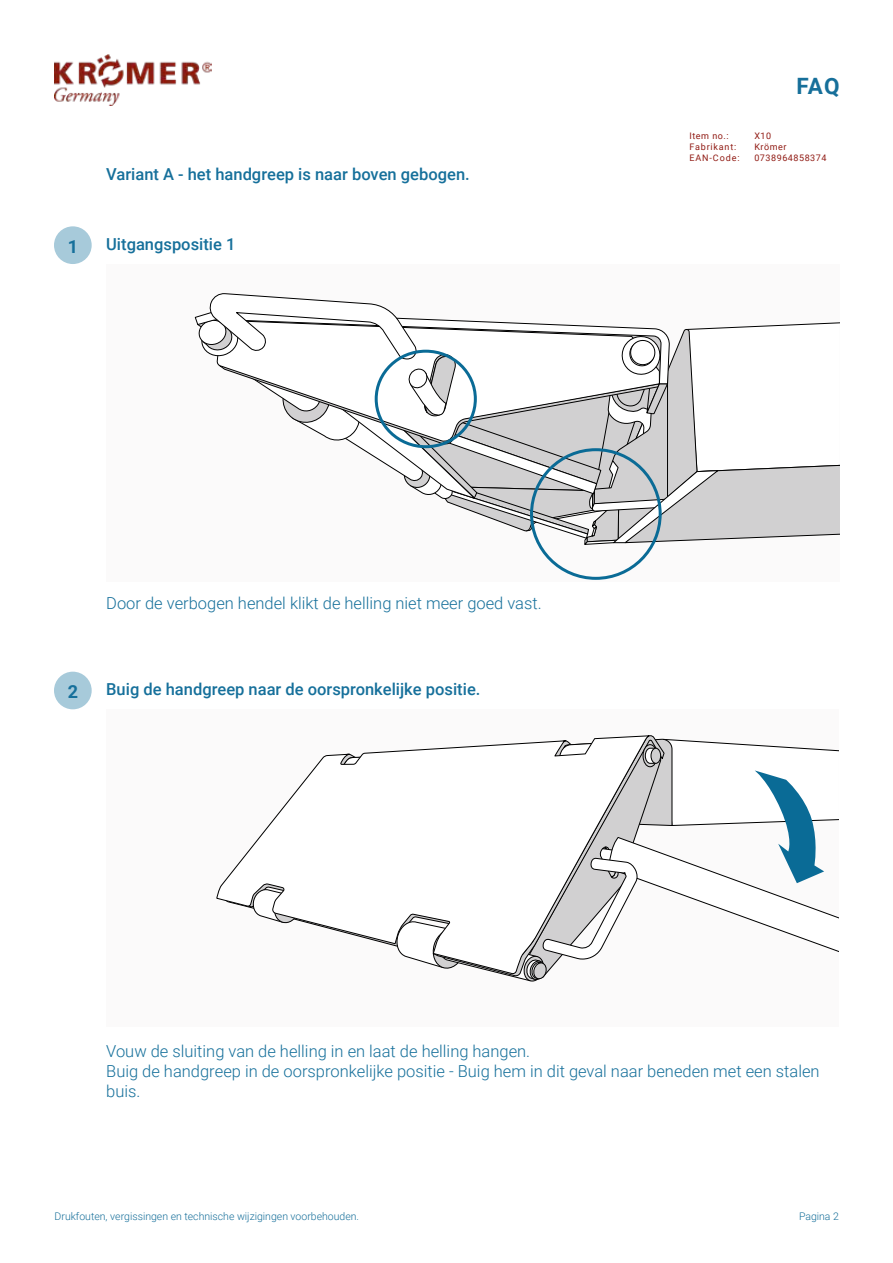
<style>
.page{position:relative;width:893px;height:1263px;background:#fff}
.page>*{position:absolute;margin:0;border:0;box-sizing:border-box;transform-origin:0 0}
.t1{font:700 22.5px "Roboto";color:#166f9a}
.t2{font:700 18px "Roboto";color:#16709b}
.t3{font:300 16.5px/19.8px "Roboto";color:#16709b}
.t4{font:500 16.5px "Roboto";color:#16709b}
.t5{font:300 10.5px "Roboto";color:#166f9a}
.t6{font:9px/10.8px "Roboto";letter-spacing:.09em;color:#911c15}
.t7{font:9px/10.8px "Roboto";letter-spacing:.06em;color:#911c15}
</style>
<div class="page">
<img style="left:55px;top:54px;width:156px;height:52px">
<div style="left:54px;top:226px;width:38px;height:38px;background:#a7cada;border-radius:50%"></div>
<div style="left:54px;top:672px;width:38px;height:37px;background:#a7cada;border-radius:50%"></div>
<div style="left:106px;top:264px;width:734px;height:317px;background:#fbfafa"></div>
<svg style="left:194px;top:293px;width:646px;height:253px"></svg>
<div style="left:106px;top:709px;width:733px;height:317px;background:#fbfafa"></div>
<svg style="left:224px;top:738px;width:615px;height:244px"></svg>
<div style="left:530px;top:448px;width:132px;height:132px;border:3px solid #0a6b96;border-radius:50%"></div>
<div style="left:375px;top:350px;width:102px;height:98px;border:3px solid #0a6b96;border-radius:50%"></div>
<h1 class="t1" style="left:796px;top:70px;width:45px">FAQ</h1>
<p class="t2" style="left:68px;top:233px;width:12px">1</p>
<p class="t4" style="left:106px;top:163px;width:365px">Variant A - het handgreep is naar boven gebogen.</p>
<p class="t4" style="left:106px;top:232px;width:131px">Uitgangspositie 1</p>
<p class="t2" style="left:68px;top:679px;width:12px">2</p>
<p class="t3" style="left:106px;top:592px;width:437px">Door de verbogen hendel klikt de helling niet meer goed vast.</p>
<p class="t4" style="left:106px;top:678px;width:376px">Buig de handgreep naar de oorspronkelijke positie.</p>
<p class="t6" style="left:689px;top:130px;width:52px">Item no.:<br>Fabrikant:<br>EAN-Code:</p>
<p class="t7" style="left:754px;top:130px;width:74px">X10<br>Krömer<br>0738964858374</p>
<p class="t3" style="left:106px;top:1041px;width:715px">Vouw de sluiting van de helling in en laat de helling hangen.<br>Buig de handgreep in de oorspronkelijke positie - Buig hem in dit geval naar beneden met een stalen buis.</p>
<p class="t5" style="left:55px;top:1209px;width:306px">Drukfouten, vergissingen en technische wijzigingen voorbehouden.</p>
<p class="t5" style="left:799px;top:1209px;width:41px">Pagina 2</p>
</div>
